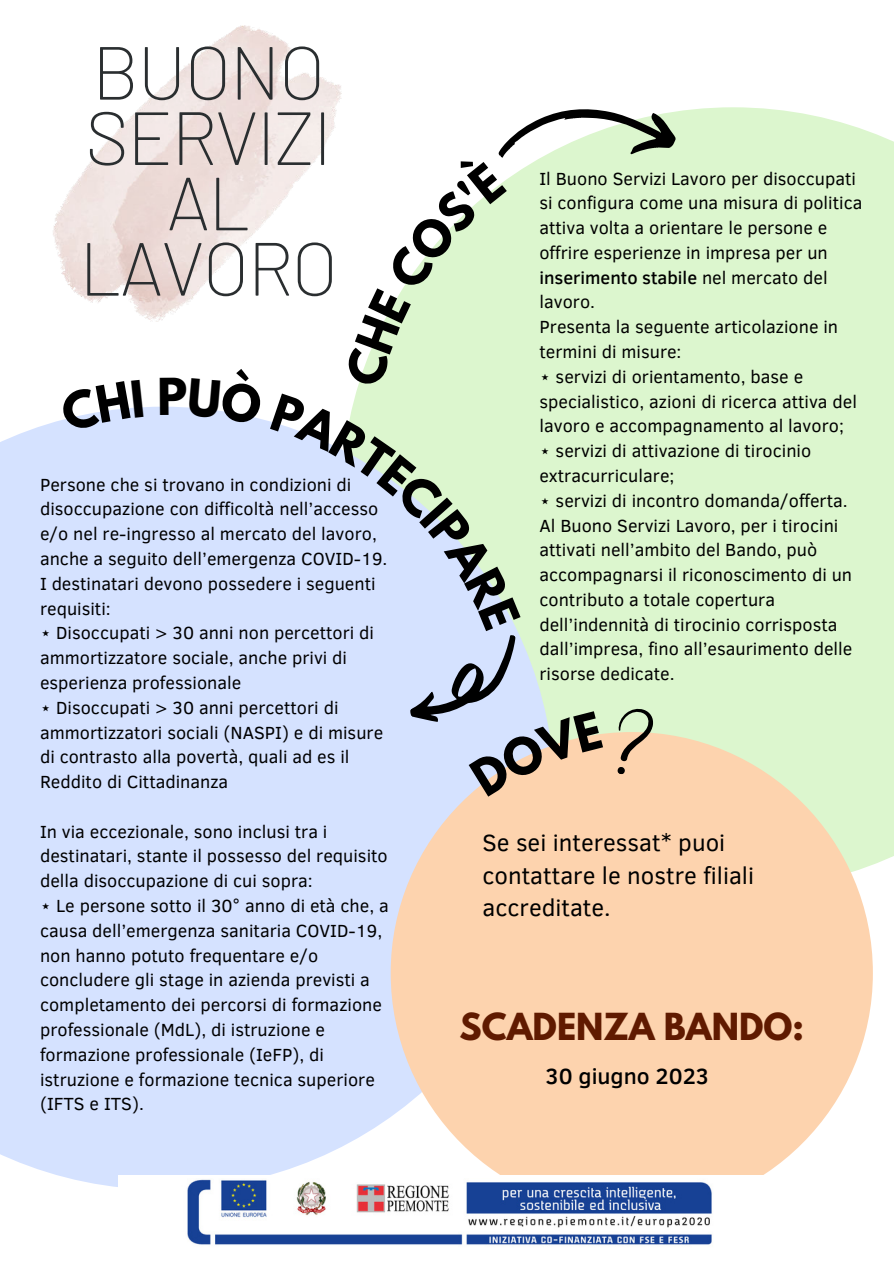
<style>
.page{position:relative;width:894px;height:1264px;background:#fff}
.page>*{position:absolute;margin:0;border:0;box-sizing:border-box;transform-origin:0 0}
.t1{font:200 75px/65.2px "Barlow";letter-spacing:-.025em;color:#2a2e30;text-align:center}
.t2{font:700 45px "League Spartan";color:#000}
.t3{font:700 33px "League Spartan";color:#601a00}
.t4{font:24px/32.7px "Clear Sans";color:#000}
.t5{font:500 22.5px "Clear Sans";color:#000}
.t6{font:18px/24.8px "Clear Sans";color:#000}
.s1{font-family:"DejaVu Sans"}
.s2{font-weight:500}
</style>
<div class="page">
<div style="left:676px;top:107px;width:217px;height:783px;background:#dcf6ce"></div>
<div style="left:0;top:406px;width:500px;height:781px;background:#d5e2ff"></div>
<div style="left:390px;top:732px;width:482px;height:481px;background:#fdd3ae;border-radius:50%"></div>
<img style="left:118px;top:1175px;width:642px;height:70px">
<img style="left:53px;top:26px;width:288px;height:296px">
<svg style="left:58px;top:406px;width:85px;height:26px"></svg>
<svg style="left:188px;top:107px;width:488px;height:689px"></svg>
<h1 class="t1" style="left:79px;top:38px;width:260px">BUONO<br>SERVIZI<br>AL<br>LAVORO</h1>
<h2 class="t2" style="left:157px;top:362px;width:32px">P</h2>
<p class="t6" style="left:40px;top:472px;width:349px">Persone che si trovano in condizioni di disoccupazione con difficoltà nell’accesso e/o nel re-ingresso al mercato del lavoro, anche a seguito dell’emergenza COVID-19.<br>I destinatari devono possedere i seguenti requisiti:<br><span class="s1">⋆</span> Disoccupati &gt; 30 anni non percettori di ammortizzatore sociale, anche privi di esperienza professionale<br><span class="s1">⋆</span> Disoccupati &gt; 30 anni percettori di ammortizzatori sociali (NASPI) e di misure di contrasto alla povertà, quali ad es il Reddito di Cittadinanza</p>
<p class="t6" style="left:40px;top:819px;width:350px">In via eccezionale, sono inclusi tra i destinatari, stante il possesso del requisito della disoccupazione di cui sopra:<br><span class="s1">⋆</span> Le persone sotto il 30° anno di età che, a causa dell’emergenza sanitaria COVID-19, non hanno potuto frequentare e/o concludere gli stage in azienda previsti a completamento dei percorsi di formazione professionale (MdL), di istruzione e formazione professionale (IeFP), di istruzione e formazione tecnica superiore (IFTS e ITS).</p>
<p class="t6" style="left:539px;top:166px;width:324px">Il Buono Servizi Lavoro per disoccupati si configura come una misura di politica attiva volta a orientare le persone e offrire esperienze in impresa per un <span class="s2">inserimento stabile</span> nel mercato del lavoro.<br>Presenta la seguente articolazione in termini di misure:<br><span class="s1">⋆</span> servizi di orientamento, base e specialistico, azioni di ricerca attiva del lavoro e accompagnamento al lavoro;<br><span class="s1">⋆</span> servizi di attivazione di tirocinio extracurriculare;<br><span class="s1">⋆</span> servizi di incontro domanda/offerta.<br>Al Buono Servizi Lavoro, per i tirocini attivati nell’ambito del Bando, può accompagnarsi il riconoscimento di un contributo a totale copertura dell’indennità di tirocinio corrisposta dall’impresa, fino all’esaurimento delle risorse dedicate.</p>
<h3 class="t4" style="left:482px;top:826px;width:273px">Se sei interessat* puoi contattare le nostre filiali accreditate.</h3>
<h3 class="t3" style="left:459px;top:1000px;width:346px">SCADENZA BANDO:</h3>
<p class="t5" style="left:545px;top:1060px;width:165px">30 giugno 2023</p>
</div>
